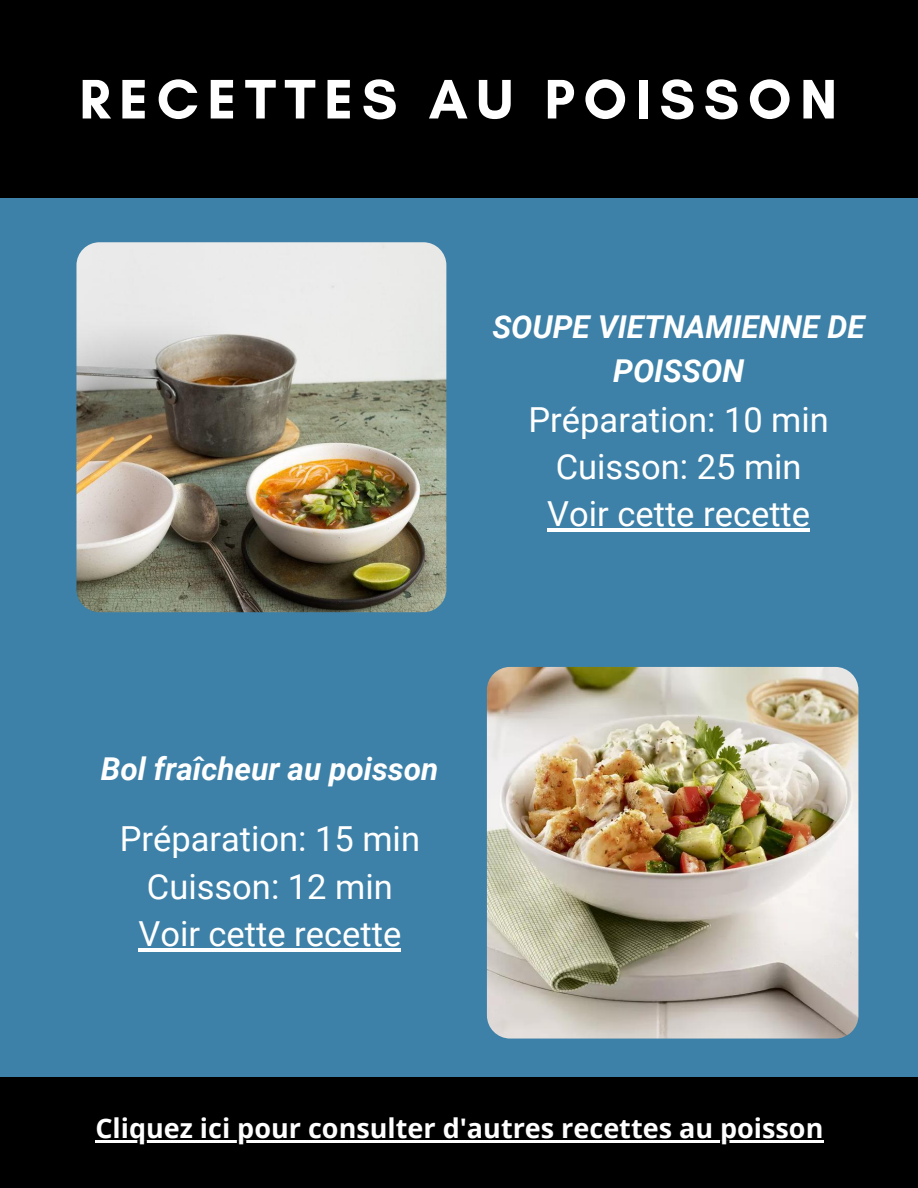
<style>
.page{position:relative;width:918px;height:1188px;background:#3d81a8}
.page>*{position:absolute;margin:0;border:0;box-sizing:border-box;transform-origin:0 0}
.t1{font:700 56.7px "Glacial Indifference";letter-spacing:.15em;color:#fff}
.t2{font:34.5px/47.2px "Roboto";color:#fff;text-align:center}
.t3{font:italic 700 31.5px/43.8px "Roboto";color:#fff;text-align:center}
.t4{font:700 27px "Open Sans";color:#fefefe}
</style>
<div class="page">
<div style="left:0;top:0;width:918px;height:198px;background:#000"></div>
<img style="left:76px;top:242px;width:370px;height:370px;border-radius:23px">
<img style="left:487px;top:667px;width:371px;height:371px;border-radius:23px">
<hr style="left:138px;top:948px;width:263px;height:4px;background:#fff">
<hr style="left:547px;top:529px;width:263px;height:3px;background:#fff">
<div style="left:0;top:1077px;width:918px;height:111px;background:#000"></div>
<hr style="left:95px;top:1141px;width:729px;height:2px;background:#fefefe">
<h1 class="t1" style="left:79px;top:65px;width:759px">RECETTES AU POISSON</h1>
<p class="t3" style="left:492px;top:305px;width:374px">SOUPE VIETNAMIENNE DE<br>POISSON</p>
<p class="t3" style="left:101px;top:747px;width:339px">Bol fraîcheur au poisson</p>
<p class="t2" style="left:120px;top:816px;width:302px">Préparation: 15 min<br>Cuisson: 12 min<br>Voir cette recette</p>
<p class="t2" style="left:529px;top:396px;width:302px">Préparation: 10 min<br>Cuisson: 25 min<br>Voir cette recette</p>
<p class="t4" style="left:95px;top:1110px;width:730px">Cliquez ici pour consulter d'autres recettes au poisson</p>
</div>
